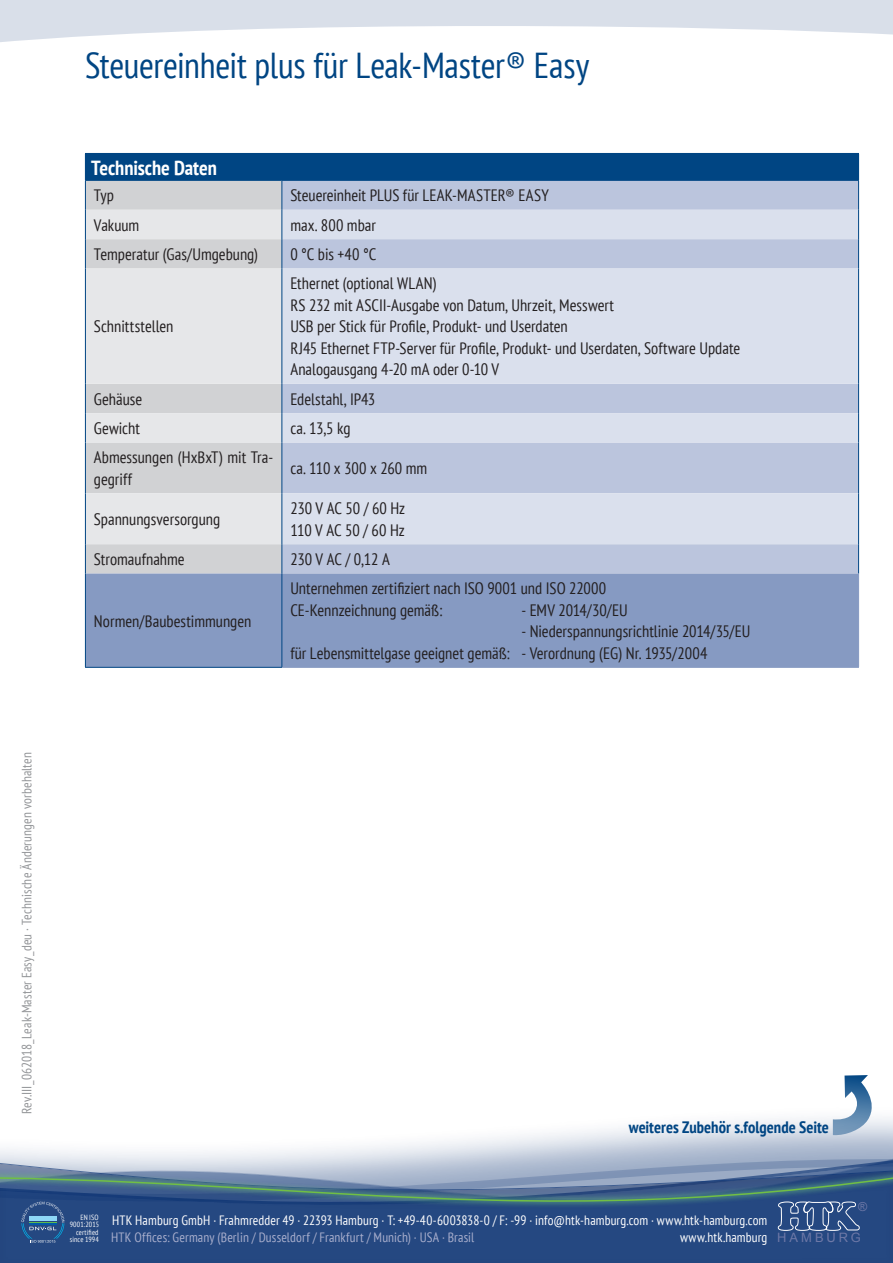
<style>
.page{position:relative;width:893px;height:1263px;background:#fff}
.page>*{position:absolute;margin:0;border:0;box-sizing:border-box;transform-origin:0 0}
.t1{font:condensed 36px "PT Sans";letter-spacing:-.01em;color:#004583}
.t2{font:700 condensed 20.4px "PT Sans";letter-spacing:-.005em;color:#fff}
.t3{font:condensed 16.5px/21.5px "PT Sans";color:#231f20}
.t4{font:700 condensed 16.5px "PT Sans";color:#004583}
.t5{font:condensed 13.5px "PT Sans";letter-spacing:.01em;color:#fff}
.t6{font:condensed 13.5px "PT Sans";letter-spacing:.01em;color:#939598}
.t7{font:condensed 13.5px "PT Sans";letter-spacing:.01em;color:#a9afcd}
.t8{font:12.9px "Arial";letter-spacing:.23em;color:#6e79a7}
.t9{font:12.3px "Arial";color:#6e79a7}
.t10{font:condensed 7.5px/7.5px "PT Sans";letter-spacing:.015em;color:#fff;text-align:right}
</style>
<div class="page">
<svg style="left:0;top:1117px;width:893px;height:37px"></svg>
<svg style="left:0;top:0;width:893px;height:42px"></svg>
<svg style="left:0;top:1154px;width:893px;height:14px;background:#bdc8d9"></svg>
<div style="left:0;top:1168px;width:893px;height:95px;background:#71bf44;opacity:.5"></div>
<svg style="left:0;top:1174px;width:893px;height:89px;background:#345786"></svg>
<svg style="left:21px;top:1202px;width:44px;height:41px;background:#386294"></svg>
<div style="left:85px;top:153px;width:774px;height:27px;background:#004583"></div>
<div style="left:86px;top:181px;width:195px;height:393px;background:#d1d2d4"></div>
<div style="left:282px;top:181px;width:576px;height:393px;background:#bbc5dd"></div>
<svg style="left:86px;top:210px;width:195px;height:334px;background:#dfe0e2"></svg>
<svg style="left:282px;top:210px;width:576px;height:334px;background:#c9d2e4"></svg>
<div style="left:86px;top:574px;width:772px;height:93px;background:#869ac2"></div>
<hr style="left:282px;top:180px;width:577px;height:1px;background:#004583">
<hr style="left:85px;top:180px;width:197px;height:1px;background:#004583">
<svg style="left:85px;top:180px;width:1px;height:59px"></svg>
<hr style="left:85px;top:239px;width:1px;height:30px;background:#004583">
<hr style="left:85px;top:269px;width:1px;height:115px;background:#004583">
<svg style="left:85px;top:384px;width:1px;height:58px"></svg>
<hr style="left:85px;top:442px;width:1px;height:51px;background:#004583">
<hr style="left:85px;top:493px;width:1px;height:51px;background:#004583">
<svg style="left:281px;top:181px;width:1px;height:58px"></svg>
<hr style="left:281px;top:239px;width:1px;height:30px;background:#004583">
<hr style="left:281px;top:269px;width:1px;height:115px;background:#004583">
<svg style="left:281px;top:384px;width:1px;height:58px"></svg>
<hr style="left:281px;top:442px;width:1px;height:51px;background:#004583">
<hr style="left:281px;top:493px;width:1px;height:51px;background:#004583">
<svg style="left:858px;top:180px;width:1px;height:59px"></svg>
<hr style="left:858px;top:239px;width:1px;height:30px;background:#004583">
<hr style="left:858px;top:269px;width:1px;height:115px;background:#004583">
<svg style="left:858px;top:384px;width:1px;height:58px"></svg>
<hr style="left:858px;top:442px;width:1px;height:51px;background:#004583">
<hr style="left:858px;top:493px;width:1px;height:51px;background:#004583">
<hr style="left:85px;top:544px;width:1px;height:30px;background:#004583">
<hr style="left:281px;top:544px;width:1px;height:30px;background:#004583">
<hr style="left:858px;top:544px;width:1px;height:30px;background:#004583">
<hr style="left:85px;top:574px;width:1px;height:93px;background:#004583">
<hr style="left:85px;top:667px;width:197px;height:1px;background:#004583">
<hr style="left:281px;top:574px;width:1px;height:93px;background:#004583">
<hr style="left:858px;top:574px;width:1px;height:93px;background:#869ac2">
<hr style="left:282px;top:667px;width:577px;height:1px;background:#869ac2">
<svg style="left:833px;top:1075px;width:41px;height:61px"></svg>
<h1 class="t1" style="left:85px;top:42px;width:506px">Steuereinheit plus für Leak-Master® Easy</h1>
<p class="t2" style="left:91px;top:154px;width:127px">Technische Daten</p>
<p class="t3" style="left:94px;top:184px;width:22px">Typ</p>
<p class="t3" style="left:290px;top:184px;width:260px">Steuereinheit PLUS für LEAK-MASTER® EASY</p>
<p class="t3" style="left:94px;top:214px;width:47px">Vakuum</p>
<p class="t3" style="left:290px;top:214px;width:87px">max. 800 mbar</p>
<p class="t3" style="left:94px;top:243px;width:166px">Temperatur (Gas/Umgebung)</p>
<p class="t3" style="left:290px;top:243px;width:87px">0 °C bis +40 °C</p>
<p class="t3" style="left:94px;top:315px;width:81px">Schnittstellen</p>
<p class="t3" style="left:290px;top:272px;width:451px">Ethernet (optional WLAN)<br>RS 232 mit ASCII-Ausgabe von Datum, Uhrzeit, Messwert<br>USB per Stick für Profi le, Produkt- und Userdaten<br>RJ45 Ethernet FTP-Server für Profi le, Produkt- und Userdaten, Software Update Analogausgang 4-20 mA oder 0-10 V</p>
<p class="t3" style="left:94px;top:388px;width:50px">Gehäuse</p>
<p class="t3" style="left:290px;top:388px;width:86px">Edelstahl, IP43</p>
<p class="t3" style="left:94px;top:417px;width:48px">Gewicht</p>
<p class="t3" style="left:290px;top:417px;width:62px">ca. 13,5 kg</p>
<p class="t3" style="left:94px;top:446px;width:181px">Abmessungen (HxBxT) mit Tra&shy;gegriff</p>
<p class="t3" style="left:290px;top:457px;width:138px">ca. 110 x 300 x 260 mm</p>
<p class="t3" style="left:94px;top:508px;width:128px">Spannungsversorgung</p>
<p class="t3" style="left:290px;top:497px;width:116px">230 V AC 50 / 60 Hz<br>110 V AC 50 / 60 Hz</p>
<p class="t3" style="left:94px;top:548px;width:92px">Stromaufnahme</p>
<p class="t3" style="left:290px;top:548px;width:101px">230 V AC / 0,12 A</p>
<p class="t3" style="left:94px;top:610px;width:159px">Normen/Baubestimmungen</p>
<p class="t3" style="left:290px;top:578px;width:317px">Unternehmen zertifiziert nach ISO 9001 und ISO 22000<br>CE-Kennzeichnung gemäß:</p>
<p class="t3" style="left:521px;top:599px;width:108px">- EMV 2014/30/EU</p>
<p class="t3" style="left:290px;top:620px;width:462px;text-indent:231px">- Niederspannungsrichtlinie 2014/35/EU für Lebensmittelgase geeignet gemäß: - Verordnung (EG) Nr. 1935/2004</p>
<p class="t6" style="left:18px;top:1114px;width:363px;rotate:-90deg">Rev.III_062018_Leak-Master Easy_deu · Technische Änderungen vorbehalten</p>
<p class="t4" style="left:629px;top:1116px;width:202px">weiteres Zubehör s.folgende Seite</p>
<p class="t10" style="left:70px;top:1213px;width:31px">EN ISO<br>9001:2015 certified since 1994</p>
<p class="t5" style="left:112px;top:1211px;width:657px">HTK Hamburg GmbH · Frahmredder 49 · 22393 Hamburg · T: +49-40-6003838-0 / F: -99 · info@htk-hamburg.com · www.htk-hamburg.com</p>
<p class="t7" style="left:111px;top:1229px;width:365px">HTK Offices: Germany (Berlin / Dusseldorf / Frankfurt / Munich) · USA · Brasil</p>
<p class="t5" style="left:680px;top:1229px;width:89px">www.htk.hamburg</p>
<p class="t9" style="left:858px;top:1198px;width:11px">®</p>
<p class="t8" style="left:777px;top:1229px;width:85px">HAMBURG</p>
</div>
